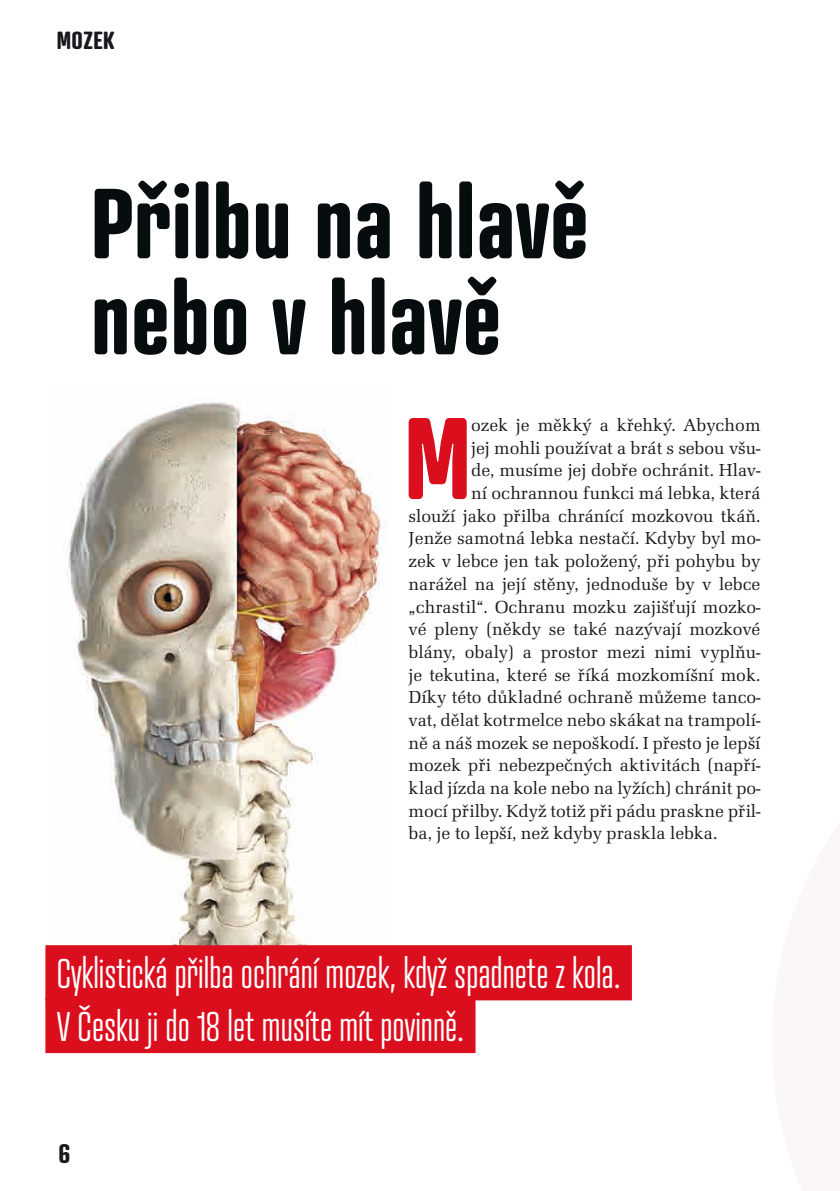
<style>
.page{position:relative;width:840px;height:1191px;background:#fff}
.page>*{position:absolute;margin:0;border:0;box-sizing:border-box;transform-origin:0 0}
.t1{font:700 112px "Atrament";color:#db0e1e}
.t2{font:700 96px/96px "Atrament";color:#070c0f}
.t3{font:300 40.2px/52.6px "Atrament";color:#fff}
.t4{font:700 26px "Atrament";color:#1a181c}
.t5{font:700 24px "Atrament";letter-spacing:.02em;color:#1a181c}
.t6{font:18px "Latino URW";color:#1a181c}
</style>
<div class="page">
<img style="left:66px;top:402px;width:321px;height:543px">
<div style="left:45px;top:945px;width:586px;height:55px;background:#db0e1e"></div>
<div style="left:45px;top:998px;width:430px;height:55px;background:#db0e1e"></div>
<h3 class="t5" style="left:57px;top:25px;width:59px">MOZEK</h3>
<h2 class="t2" style="left:91px;top:173px;width:500px">Přilbu na hlavě nebo v hlavě</h2>
<h1 class="t1" style="left:404px;top:387px;width:68px">M</h1>
<p class="t6" style="left:471px;top:414px;width:291px">ozek je měkký a křehký. Abychom</p>
<p class="t6" style="left:471px;top:437px;width:291px">jej mohli používat a brát s sebou všu-</p>
<p class="t6" style="left:471px;top:459px;width:291px">de, musíme jej dobře ochránit. Hlav-</p>
<p class="t6" style="left:471px;top:482px;width:291px">ní ochrannou funkci má lebka, která</p>
<p class="t6" style="left:408px;top:505px;width:353px">slouží jako přilba chránící mozkovou tkáň.</p>
<p class="t6" style="left:408px;top:527px;width:353px">Jenže samotná lebka nestačí. Kdyby byl mo-</p>
<p class="t6" style="left:408px;top:550px;width:353px">zek v lebce jen tak položený, při pohybu by</p>
<p class="t6" style="left:408px;top:573px;width:353px">narážel na její stěny, jednoduše by v lebce</p>
<p class="t6" style="left:408px;top:595px;width:353px">„chrastil“. Ochranu mozku zajišťují mozko-</p>
<p class="t6" style="left:408px;top:618px;width:353px">vé pleny (někdy se také nazývají mozkové</p>
<p class="t6" style="left:408px;top:641px;width:353px">blány, obaly) a prostor mezi nimi vyplňu-</p>
<p class="t6" style="left:408px;top:664px;width:353px">je tekutina, které se říká mozkomíšní mok.</p>
<p class="t6" style="left:408px;top:686px;width:353px">Díky této důkladné ochraně můžeme tanco-</p>
<p class="t6" style="left:408px;top:709px;width:353px">vat, dělat kotrmelce nebo skákat na trampolí-</p>
<p class="t6" style="left:408px;top:732px;width:353px">ně a náš mozek se nepoškodí. I přesto je lepší</p>
<p class="t6" style="left:408px;top:754px;width:353px">mozek při nebezpečných aktivitách (napří-</p>
<p class="t6" style="left:408px;top:777px;width:353px">klad jízda na kole nebo na lyžích) chránit po-</p>
<p class="t6" style="left:408px;top:800px;width:353px">mocí přilby. Když totiž při pádu praskne přil-</p>
<p class="t6" style="left:408px;top:822px;width:310px">ba, je to lepší, než kdyby praskla lebka.</p>
<h3 class="t3" style="left:57px;top:947px;width:565px">Cyklistická přilba ochrání mozek, když spadnete z kola.<br>V Česku ji do 18 let musíte mít povinně.</h3>
<h3 class="t4" style="left:59px;top:1136px;width:13px">6</h3>
</div>
